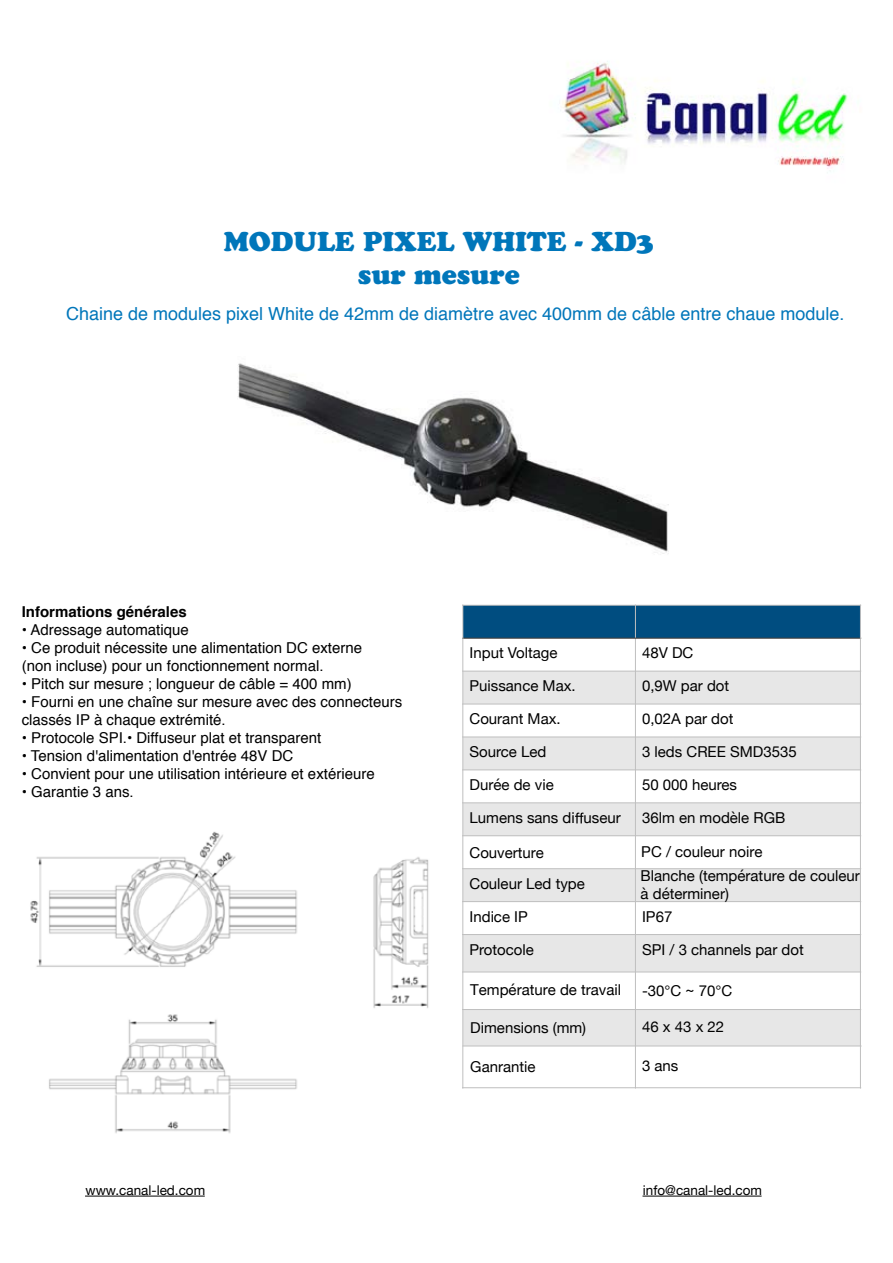
<style>
.page{position:relative;width:893px;height:1263px;background:#fff}
.page>*{position:absolute;margin:0;border:0;box-sizing:border-box;transform-origin:0 0}
.t1{font:27px/32.4px "Cooper Black Std";color:#0076ba;text-align:center}
.t2{font:18px "Helvetica";color:#0076ba}
.t3{font:15px/18px "Helvetica";color:#000}
.t4{font:15px/18px "Helvetica Neue";color:#000}
.t5{font:700 15px "Helvetica";color:#000}
.t6{font:13.5px "Helvetica Neue";color:#000}
</style>
<div class="page">
<hr style="left:85px;top:1196px;width:120px;height:1px;background:#000">
<hr style="left:642px;top:1196px;width:120px;height:1px;background:#000">
<div style="left:463px;top:605px;width:172px;height:33px;background:#004d80"></div>
<div style="left:635px;top:605px;width:225px;height:33px;background:#004d80"></div>
<div style="left:463px;top:671px;width:172px;height:33px;background:#e7e7e7"></div>
<div style="left:635px;top:671px;width:225px;height:33px;background:#e7e7e7"></div>
<div style="left:463px;top:737px;width:172px;height:33px;background:#e7e7e7"></div>
<div style="left:635px;top:737px;width:225px;height:33px;background:#e7e7e7"></div>
<div style="left:463px;top:803px;width:172px;height:33px;background:#e7e7e7"></div>
<div style="left:635px;top:803px;width:225px;height:33px;background:#e7e7e7"></div>
<div style="left:463px;top:869px;width:172px;height:33px;background:#e7e7e7"></div>
<div style="left:635px;top:869px;width:225px;height:33px;background:#e7e7e7"></div>
<div style="left:463px;top:934px;width:172px;height:38px;background:#e7e7e7"></div>
<div style="left:635px;top:934px;width:225px;height:38px;background:#e7e7e7"></div>
<div style="left:463px;top:1009px;width:172px;height:37px;background:#e7e7e7"></div>
<div style="left:635px;top:1009px;width:225px;height:37px;background:#e7e7e7"></div>
<svg style="left:575px;top:813px;width:8px;height:10px"></svg>
<hr style="left:635px;top:604px;width:1px;height:34px;background:#bfbfbf">
<hr style="left:635px;top:638px;width:1px;height:450px;background:#bfbfbf">
<hr style="left:462px;top:671px;width:399px;height:1px;background:#bfbfbf">
<hr style="left:462px;top:704px;width:399px;height:1px;background:#bfbfbf">
<hr style="left:462px;top:737px;width:399px;height:1px;background:#bfbfbf">
<hr style="left:462px;top:770px;width:399px;height:1px;background:#bfbfbf">
<hr style="left:462px;top:802px;width:399px;height:1px;background:#bfbfbf">
<hr style="left:462px;top:835px;width:399px;height:1px;background:#bfbfbf">
<hr style="left:462px;top:868px;width:399px;height:1px;background:#bfbfbf">
<hr style="left:462px;top:901px;width:399px;height:1px;background:#bfbfbf">
<hr style="left:462px;top:934px;width:399px;height:1px;background:#bfbfbf">
<hr style="left:462px;top:972px;width:399px;height:1px;background:#bfbfbf">
<hr style="left:462px;top:1009px;width:399px;height:1px;background:#bfbfbf">
<hr style="left:462px;top:638px;width:399px;height:1px;background:#404040">
<hr style="left:463px;top:604px;width:1px;height:34px;background:#bfbfbf">
<hr style="left:463px;top:638px;width:1px;height:450px;background:#bfbfbf">
<hr style="left:860px;top:604px;width:1px;height:34px;background:#bfbfbf">
<hr style="left:860px;top:638px;width:1px;height:450px;background:#bfbfbf">
<hr style="left:462px;top:605px;width:399px;height:1px;background:#bfbfbf">
<hr style="left:462px;top:1087px;width:399px;height:1px;background:#bfbfbf">
<hr style="left:462px;top:1046px;width:399px;height:1px;background:#bfbfbf">
<img style="left:238px;top:363px;width:431px;height:191px">
<img style="left:562px;top:61px;width:286px;height:108px">
<img style="left:30px;top:831px;width:399px;height:302px">
<h1 class="t1" style="left:224px;top:225px;width:431px">MODULE PIXEL WHITE - XD3 sur mesure</h1>
<p class="t2" style="left:66px;top:300px;width:780px">Chaine de modules pixel White de 42mm de diamètre avec 400mm de câble entre chaue module.</p>
<p class="t5" style="left:22px;top:600px;width:167px">Informations générales</p>
<p class="t3" style="left:22px;top:621px;width:169px">• Adressage automatique</p>
<p class="t3" style="left:22px;top:639px;width:342px">• Ce produit nécessite une alimentation DC externe (non incluse) pour un fonctionnement normal.</p>
<p class="t3" style="left:22px;top:675px;width:331px">• Pitch sur mesure ; longueur de câble = 400 mm)</p>
<p class="t3" style="left:22px;top:693px;width:382px">• Fourni en une chaîne sur mesure avec des connecteurs classés IP à chaque extrémité.</p>
<p class="t3" style="left:22px;top:729px;width:301px">• Protocole SPI.• Diffuseur plat et transparent</p>
<p class="t3" style="left:22px;top:747px;width:273px">• Tension d'alimentation d'entrée 48V DC</p>
<p class="t3" style="left:22px;top:765px;width:354px">• Convient pour une utilisation intérieure et extérieure</p>
<p class="t3" style="left:22px;top:783px;width:113px">• Garantie 3 ans.</p>
<p class="t4" style="left:470px;top:645px;width:90px">Input Voltage</p>
<p class="t4" style="left:642px;top:645px;width:53px">48V DC</p>
<p class="t4" style="left:470px;top:678px;width:108px">Puissance Max.</p>
<p class="t4" style="left:642px;top:678px;width:89px">0,9W par dot</p>
<p class="t4" style="left:470px;top:711px;width:93px">Courant Max.</p>
<p class="t4" style="left:642px;top:711px;width:93px">0,02A par dot</p>
<p class="t4" style="left:470px;top:744px;width:78px">Source Led</p>
<p class="t4" style="left:642px;top:744px;width:156px">3 leds CREE SMD3535</p>
<p class="t4" style="left:470px;top:777px;width:86px">Durée de vie</p>
<p class="t4" style="left:642px;top:777px;width:97px">50 000 heures</p>
<p class="t4" style="left:470px;top:810px;width:153px">Lumens sans di useur</p>
<p class="t4" style="left:642px;top:810px;width:145px">36lm en modèle RGB</p>
<p class="t4" style="left:470px;top:844px;width:76px">Couverture</p>
<p class="t4" style="left:641px;top:844px;width:123px">PC / couleur noire</p>
<p class="t4" style="left:470px;top:876px;width:117px">Couleur Led type</p>
<p class="t4" style="left:640px;top:868px;width:221px">Blanche (température de couleur à déterminer)</p>
<p class="t4" style="left:470px;top:909px;width:60px">Indice IP</p>
<p class="t4" style="left:642px;top:909px;width:32px">IP67</p>
<p class="t4" style="left:470px;top:942px;width:66px">Protocole</p>
<p class="t4" style="left:642px;top:942px;width:163px">SPI / 3 channels par dot</p>
<p class="t4" style="left:470px;top:982px;width:152px">Température de travail</p>
<p class="t4" style="left:642px;top:982px;width:92px">-30°C ~ 70°C</p>
<p class="t4" style="left:470px;top:1019px;width:117px">Dimensions (mm)</p>
<p class="t4" style="left:642px;top:1018px;width:84px">46 x 43 x 22</p>
<p class="t4" style="left:470px;top:1058px;width:67px">Ganrantie</p>
<p class="t4" style="left:642px;top:1057px;width:38px">3 ans</p>
<p class="t6" style="left:86px;top:1181px;width:121px">www.canal-led.com</p>
<p class="t6" style="left:643px;top:1181px;width:121px">info@canal-led.com</p>
</div>
